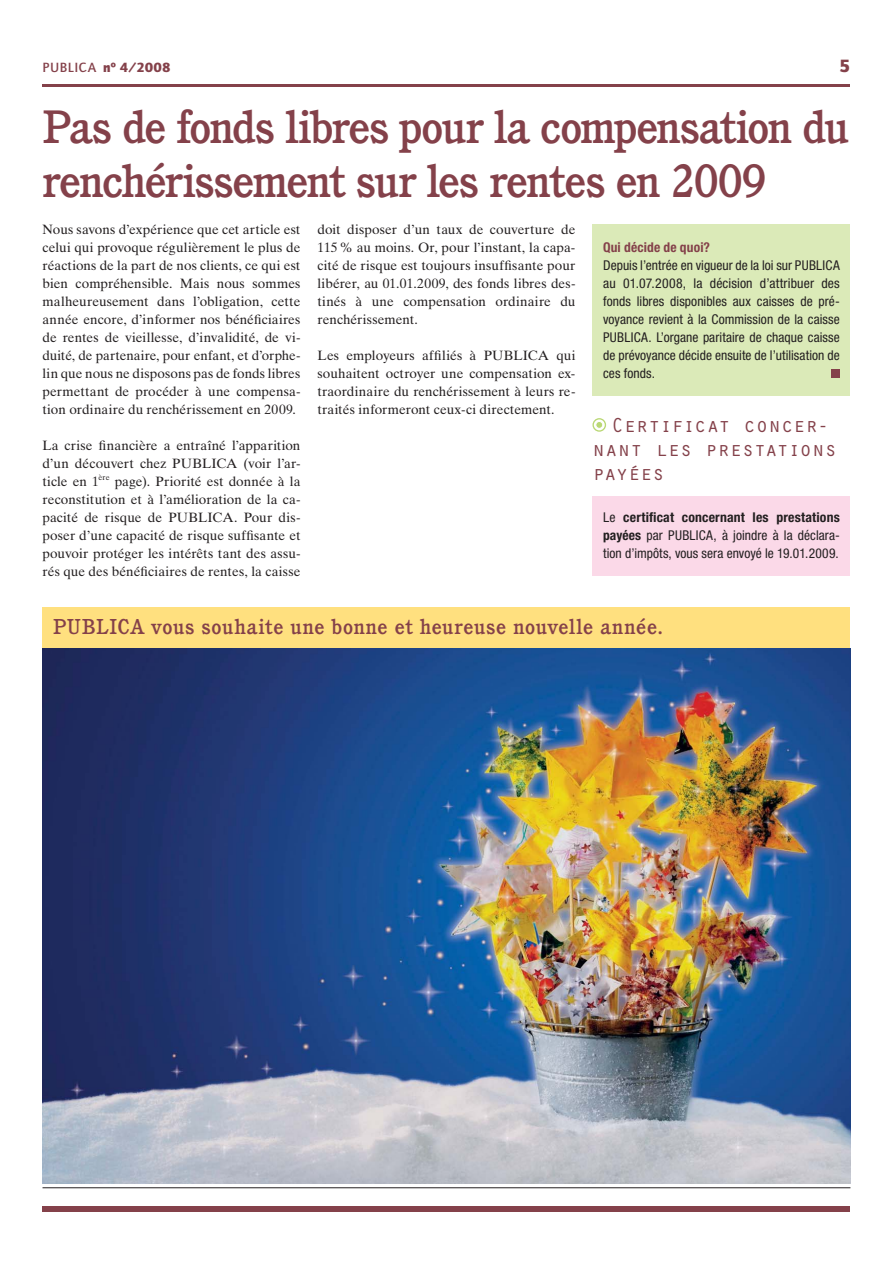
<style>
.page{position:relative;width:893px;height:1263px;background:#fff}
.page>*{position:absolute;margin:0;border:0;box-sizing:border-box;transform-origin:0 0}
.t1{font:500 45.6px/54.8px "Cushing LT";letter-spacing:-.03em;color:#84414a}
.t2{font:500 21px "Cushing LT";letter-spacing:.035em;color:#84414a}
.t3{font:21px/24px "Orator Std";letter-spacing:-.02em;color:#84414a}
.t4{font:900 18px "AT Quay Sans";color:#84414a}
.t5{font:13.5px/18px "Times Ten LT";letter-spacing:.005em;color:#231f20;text-align:justify}
.t6{font:condensed 13.5px/18px "Helvetica Neue LT";color:#231f20;text-align:justify}
.t7{font:700 condensed 13.5px "Helvetica Neue LT";letter-spacing:.01em;color:#84414a}
.t8{font:900 13.5px "AT Quay Sans";color:#84414a}
.s1{font-weight:500}
.s2{font-weight:700}
</style>
<div class="page">
<div style="left:43px;top:1206px;width:807px;height:5px;background:#84414a"></div>
<hr style="left:43px;top:84px;width:807px;height:2px;background:#84414a">
<div style="left:43px;top:607px;width:807px;height:496px;background:#ffe07f"></div>
<img style="left:43px;top:648px;width:807px;height:536px">
<div style="left:592px;top:224px;width:258px;height:172px;background:#dbeab8"></div>
<div style="left:831px;top:369px;width:9px;height:9px;background:#84414a"></div>
<div style="left:592px;top:497px;width:258px;height:79px;background:#fbd9e8"></div>
<hr style="left:43px;top:1187px;width:807px;height:1px;background:#231f20">
<div style="left:592px;top:418px;width:14px;height:14px;border:1px solid #bad875;border-radius:50%"></div>
<div style="left:596px;top:421px;width:7px;height:7px;background:#bad875;border-radius:50%"></div>
<div style="left:595px;top:421px;width:8px;height:8px;border:1px solid #fff;border-radius:50%"></div>
<p class="t8" style="left:43px;top:62px;width:130px"><span class="s1">PUBLICA</span> nº 4/2008</p>
<h3 class="t4" style="left:839px;top:59px;width:13px">5</h3>
<h1 class="t1" style="left:43px;top:104px;width:808px">Pas de fonds libres pour la compensation du renchérissement sur les rentes en 2009</h1>
<p class="t5" style="left:43px;top:222px;width:260px">Nous savons d’expérience que cet article est celui qui provoque régulièrement le plus de réactions de la part de nos clients, ce qui est bien compréhensible. Mais nous sommes malheureusement dans l’obligation, cette année encore, d’informer nos bénéficiaires de rentes de vieillesse, d’invalidité, de vi&shy;duité, de partenaire, pour enfant, et d’orphe&shy;lin que nous ne disposons pas de fonds libres permettant de procéder à une compensa&shy;tion ordinaire du renchérissement en 2009.</p>
<p class="t5" style="left:43px;top:438px;width:259px">La crise financière a entraîné l’apparition d’un découvert chez PUBLICA (voir l’ar&shy;ticle en 1<sup>ère</sup> page). Priorité est donnée à la reconstitution et à l’amélioration de la ca&shy;pacité de risque de PUBLICA. Pour dis&shy;poser d’une capacité de risque suffisante et pouvoir protéger les intérêts tant des assu&shy;rés que des bénéficiaires de rentes, la caisse</p>
<p class="t5" style="left:317px;top:222px;width:260px">doit disposer d’un taux de couverture de 115 % au moins. Or, pour l’instant, la capa&shy;cité de risque est toujours insuffisante pour libérer, au 01.01.2009, des fonds libres des&shy;tinés à une compensation ordinaire du renchérissement.</p>
<p class="t5" style="left:317px;top:348px;width:260px">Les employeurs affiliés à PUBLICA qui souhaitent octroyer une compensation ex&shy;traordinaire du renchérissement à leurs re&shy;traités informeront ceux-ci directement.</p>
<p class="t7" style="left:603px;top:242px;width:108px">Qui décide de quoi?</p>
<p class="t6" style="left:603px;top:258px;width:238px">Depuis l’entrée en vigueur de la loi sur PUBLICA au 01.07.2008, la décision d’attribuer des fonds libres disponibles aux caisses de pré&shy;voyance revient à la Commission de la caisse PUBLICA. L’organe paritaire de chaque caisse de prévoyance décide ensuite de l’utilisation de ces fonds.</p>
<h2 class="t3" style="left:592px;top:412px;width:246px;text-indent:19px">Certificat concer&shy;nant les prestations payées</h2>
<p class="t6" style="left:603px;top:510px;width:238px">Le <span class="s2">certificat concernant les prestations payées</span> par PUBLICA, à joindre à la déclara&shy;tion d’impôts, vous sera envoyé le 19.01.2009.</p>
<h2 class="t2" style="left:53px;top:619px;width:612px">PUBLICA vous souhaite une bonne et heureuse nouvelle année.</h2>
</div>
